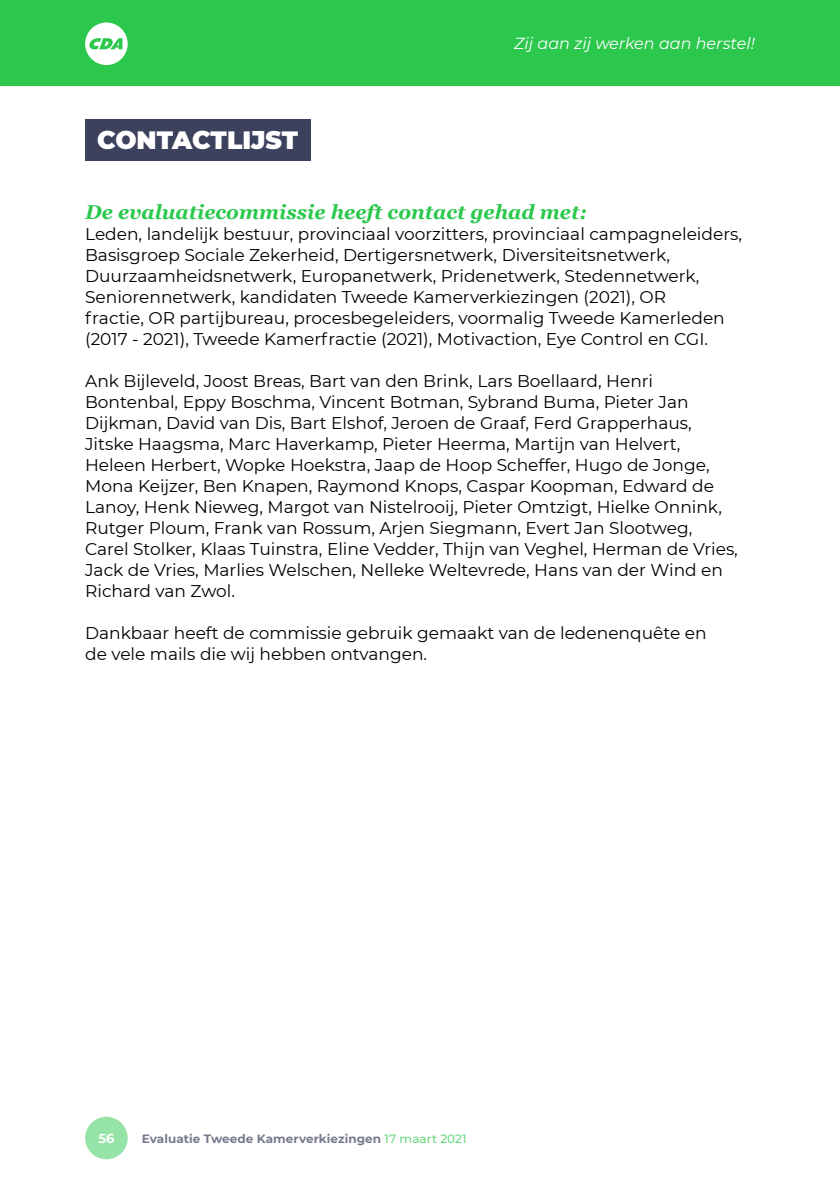
<style>
.page{position:relative;width:840px;height:1191px;background:#fff}
.page>*{position:absolute;margin:0;border:0;box-sizing:border-box;transform-origin:0 0}
.t1{font:900 25px "Montserrat";color:#fff}
.Body_8_5pt{font:italic 700 20px "Georgia";color:#2cc84d}
.Body_8_5pt-2{font:17px/21px "Montserrat";color:#000}
.t2{font:italic 16px "Montserrat";color:#fff}
.t3{font:700 13px "Montserrat";color:#fff}
.t4{font:700 12px "Montserrat";letter-spacing:.005em;color:#777a8e}
.s1{font-weight:500;color:#6bd882}
</style>
<div class="page">
<div style="left:85px;top:1116px;width:43px;height:43px;background:#95e3a6;border-radius:50%"></div>
<div style="left:0;top:0;width:839px;height:85px;background:#2cc84d"></div>
<svg style="left:85px;top:23px;width:43px;height:42px"></svg>
<div style="left:85px;top:119px;width:225px;height:42px;background:#3c415d"></div>
<p class="t1" style="left:97px;top:121px;width:202px">CONTACTLIJST</p>
<p class="t2" style="left:514px;top:33px;width:242px">Zij aan zij werken aan herstel!</p>
<p class="Body_8_5pt" style="left:85px;top:197px;width:503px">De evaluatiecommissie heeft contact gehad met:</p>
<p class="Body_8_5pt-2" style="left:85px;top:223px;width:658px">Leden, landelijk bestuur, provinciaal voorzitters, provinciaal campagneleiders, Basisgroep Sociale Zekerheid, Dertigersnetwerk, Diversiteitsnetwerk, Duurzaamheidsnetwerk, Europanetwerk, Pridenetwerk, Stedennetwerk, Seniorennetwerk, kandidaten Tweede Kamerverkiezingen (2021), OR<br>fractie, OR partijbureau, procesbegeleiders, voormalig Tweede Kamerleden (2017 - 2021), Tweede Kamerfractie (2021), Motivaction, Eye Control en CGI.</p>
<p class="Body_8_5pt-2" style="left:85px;top:370px;width:654px">Ank Bijleveld, Joost Breas, Bart van den Brink, Lars Boellaard, Henri Bontenbal, Eppy Boschma, Vincent Botman, Sybrand Buma, Pieter Jan Dijkman, David van Dis, Bart Elshof, Jeroen de Graaf, Ferd Grapperhaus, Jitske Haagsma, Marc Haverkamp, Pieter Heerma, Martijn van Helvert, Heleen Herbert, Wopke Hoekstra, Jaap de Hoop Scheffer, Hugo de Jonge, Mona Keijzer, Ben Knapen, Raymond Knops, Caspar Koopman, Edward de Lanoy, Henk Nieweg, Margot van Nistelrooij, Pieter Omtzigt, Hielke Onnink, Rutger Ploum, Frank van Rossum, Arjen Siegmann, Evert Jan Slootweg, Carel Stolker, Klaas Tuinstra, Eline Vedder, Thijn van Veghel, Herman de Vries, Jack de Vries, Marlies Welschen, Nelleke Weltevrede, Hans van der Wind en Richard van Zwol.</p>
<p class="Body_8_5pt-2" style="left:85px;top:622px;width:622px">Dankbaar heeft de commissie gebruik gemaakt van de ledenenquête en</p>
<p class="Body_8_5pt-2" style="left:85px;top:643px;width:343px">de vele mails die wij hebben ontvangen.</p>
<p class="t3" style="left:98px;top:1128px;width:18px">56</p>
<p class="t4" style="left:142px;top:1129px;width:326px">Evaluatie Tweede Kamerverkiezingen <span class="s1">17 maart 2021</span></p>
</div>
